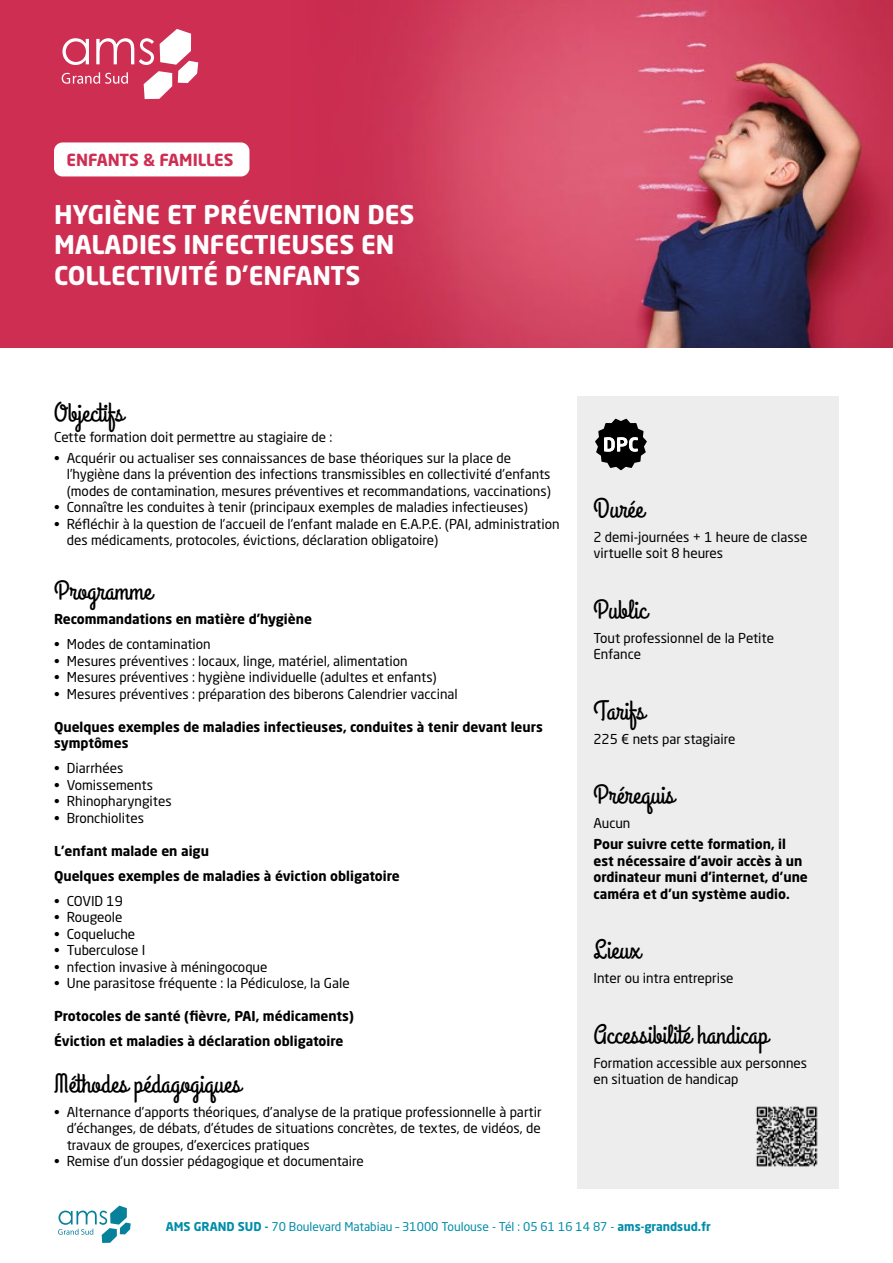
<style>
.page{position:relative;width:893px;height:1263px;background:#fff}
.page>*{position:absolute;margin:0;border:0;box-sizing:border-box;transform-origin:0 0}
.t1{font:27px "Grand Hotel";color:#000}
.t2{font:700 25.5px/30.6px "Neo Sans W1 G";color:#fff}
.t3{font:700 16.5px "Neo Sans W1 G";color:#cf2e53}
.t4{font:13.5px/16.5px "Neo Sans W1 G";color:#000}
.t5{font:700 13.5px/16.5px "Neo Sans W1 G";color:#000}
.t6{font:12px "Neo Sans W1 G";color:#008da9}
.s1{font-weight:700}
</style>
<div class="page">
<svg style="left:58px;top:1205px;width:73px;height:38px"></svg>
<div style="left:0;top:0;width:893px;height:348px;background:#cf2e53"></div>
<img style="left:351px;top:0;width:542px;height:348px">
<div style="left:54px;top:142px;width:195px;height:34px;background:#fff;border-radius:9px"></div>
<svg style="left:62px;top:29px;width:136px;height:70px"></svg>
<div style="left:577px;top:396px;width:262px;height:792px;background:#ededed"></div>
<img style="left:756px;top:1106px;width:62px;height:61px">
<svg style="left:595px;top:419px;width:52px;height:51px"></svg>
<p class="t3" style="left:67px;top:149px;width:168px">ENFANTS &amp; FAMILLES</p>
<h2 class="t2" style="left:54px;top:198px;width:362px">HYGIÈNE ET PRÉVENTION DES<br>MALADIES INFECTIEUSES EN<br>COLLECTIVITÉ D’ENFANTS</h2>
<h1 class="t1" style="left:54px;top:396px;width:71px">Objectifs</h1>
<p class="t4" style="left:54px;top:429px;width:280px">Cette formation doit permettre au stagiaire de :</p>
<p class="t4" style="left:67px;top:449px;width:486px;text-indent:-13px">• Acquérir ou actualiser ses connaissances de base théoriques sur la place de l’hygiène dans la prévention des infections transmissibles en collectivité d’enfants (modes de contamination, mesures préventives et recommandations, vaccinations)</p>
<p class="t4" style="left:54px;top:499px;width:476px">• Connaître les conduites à tenir (principaux exemples de maladies infectieuses)</p>
<p class="t4" style="left:67px;top:515px;width:494px;text-indent:-13px">• Réfléchir à la question de l’accueil de l’enfant malade en E.A.P.E. (PAI, administration des médicaments, protocoles, évictions, déclaration obligatoire)</p>
<h1 class="t1" style="left:54px;top:573px;width:100px">Programme</h1>
<p class="t5" style="left:54px;top:611px;width:259px">Recommandations en matière d’hygiène</p>
<p class="t4" style="left:54px;top:636px;width:158px">• Modes de contamination</p>
<p class="t4" style="left:54px;top:652px;width:355px">• Mesures préventives : locaux, linge, matériel, alimentation</p>
<p class="t4" style="left:54px;top:669px;width:384px">• Mesures préventives : hygiène individuelle (adultes et enfants)</p>
<p class="t4" style="left:54px;top:685px;width:405px">• Mesures préventives : préparation des biberons Calendrier vaccinal</p>
<p class="t5" style="left:54px;top:718px;width:490px">Quelques exemples de maladies infectieuses, conduites à tenir devant leurs symptômes</p>
<p class="t4" style="left:54px;top:760px;width:71px">• Diarrhées</p>
<p class="t4" style="left:54px;top:776px;width:101px">• Vomissements</p>
<p class="t4" style="left:54px;top:793px;width:119px">• Rhinopharyngites</p>
<p class="t4" style="left:54px;top:809px;width:92px">• Bronchiolites</p>
<p class="t5" style="left:54px;top:838px;width:347px;line-height:25px">L’enfant malade en aigu<br>Quelques exemples de maladies à éviction obligatoire</p>
<p class="t4" style="left:54px;top:892px;width:70px">• COVID 19</p>
<p class="t4" style="left:54px;top:909px;width:70px">• Rougeole</p>
<p class="t4" style="left:54px;top:925px;width:83px">• Coqueluche</p>
<p class="t4" style="left:54px;top:942px;width:93px">• Tuberculose I</p>
<p class="t4" style="left:54px;top:958px;width:215px">• nfection invasive à méningocoque</p>
<p class="t4" style="left:54px;top:975px;width:297px">• Une parasitose fréquente : la Pédiculose, la Gale</p>
<p class="t5" style="left:54px;top:1003px;width:301px;line-height:25px">Protocoles de santé (fièvre, PAI, médicaments)<br>Éviction et maladies à déclaration obligatoire</p>
<h1 class="t1" style="left:54px;top:1066px;width:189px">Méthodes pédagogiques</h1>
<p class="t4" style="left:67px;top:1103px;width:476px;text-align:justify;text-indent:-13px">• Alternance d’apports théoriques, d’analyse de la pratique professionnelle à partir d’échanges, de débats, d’études de situations concrètes, de textes, de vidéos, de travaux de groupes, d’exercices pratiques</p>
<p class="t4" style="left:54px;top:1153px;width:311px">• Remise d’un dossier pédagogique et documentaire</p>
<h1 class="t1" style="left:593px;top:491px;width:52px">Durée</h1>
<p class="t4" style="left:593px;top:528px;width:216px">2 demi-journées + 1 heure de classe virtuelle soit 8 heures</p>
<h1 class="t1" style="left:593px;top:592px;width:55px">Public</h1>
<p class="t4" style="left:593px;top:629px;width:182px">Tout professionnel de la Petite<br>Enfance</p>
<h1 class="t1" style="left:593px;top:693px;width:53px">Tarifs</h1>
<p class="t4" style="left:593px;top:730px;width:144px">225 € nets par stagiaire</p>
<h1 class="t1" style="left:593px;top:778px;width:83px">Prérequis</h1>
<p class="t4" style="left:593px;top:815px;width:39px">Aucun</p>
<p class="t5" style="left:593px;top:835px;width:216px">Pour suivre cette formation, il est nécessaire d’avoir accès à un ordinateur muni d’internet, d’une caméra et d’un système audio.</p>
<h1 class="t1" style="left:593px;top:932px;width:49px">Lieux</h1>
<p class="t4" style="left:593px;top:970px;width:142px">Inter ou intra entreprise</p>
<h1 class="t1" style="left:593px;top:1017px;width:176px">Accessibilité handicap</h1>
<p class="t4" style="left:593px;top:1054px;width:215px">Formation accessible aux personnes en situation de handicap</p>
<p class="t6" style="left:166px;top:1219px;width:547px"><span class="s1">AMS GRAND SUD -</span> 70 Boulevard Matabiau – 31000 Toulouse - Tél : 05 61 16 14 87 - <span class="s1">ams-grandsud.fr</span></p>
</div>
